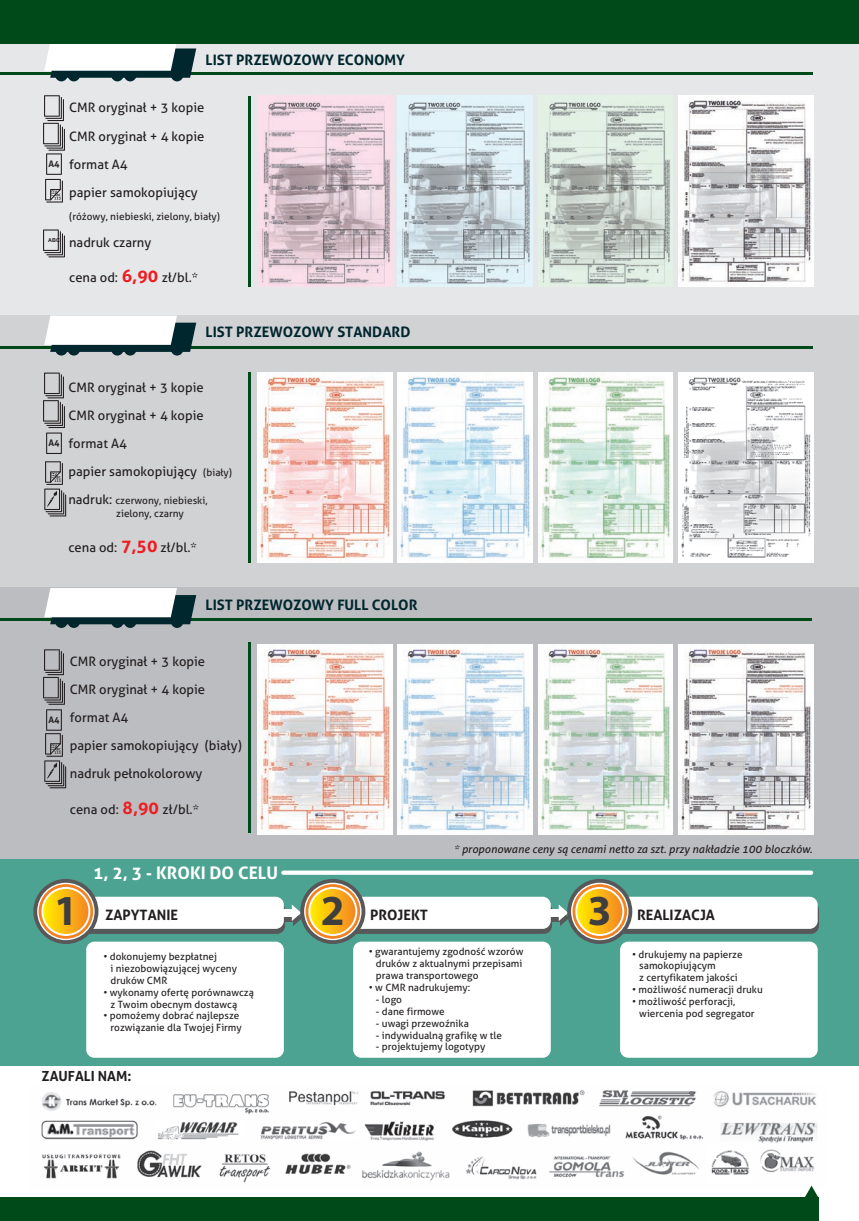
<style>
.page{position:relative;width:859px;height:1221px;background:#fff}
.page>*{position:absolute;margin:0;border:0;box-sizing:border-box;transform-origin:0 0}
.t1{font:700 42.9px "Myriad Pro";color:#3e3e3f}
.t2{font:700 17.25px "Aller";color:#fff}
.t3{font:700 17.25px "Aller";color:#ee1d23}
.t4{font:700 14.4px "Aller";color:#00262e}
.t5{font:700 14.4px "Aller";color:#231f20}
.t6{font:700 13.95px "Aller";color:#231f20}
.t7{font:13.05px/28px "Aller";color:#231f20}
.t8{font:italic 11.1px "Aller";color:#231f20}
.t9{font:10.05px/11.9px "Aller";color:#231f20}
.t10{font:700 9px "Aller";color:#231f20}
.t11{font:700 5.4px "Arial";color:#231f20}
.s1{font-size:10.05px}
.s2{font-size:13.05px}
</style>
<div class="page">
<div style="left:0;top:858px;width:859px;height:207px;background:#4ca391"></div>
<div style="left:71px;top:901px;width:214px;height:32px;background:linear-gradient(to right,#565759,#595a5c);border-radius:8px"></div>
<svg style="left:284px;top:916px;width:8px;height:5px"></svg>
<div style="left:69px;top:896px;width:215px;height:32px;background:#fff;border-radius:8px"></div>
<div style="left:86px;top:941px;width:198px;height:116px;background:#fff;border-radius:8px"></div>
<svg style="left:292px;top:905px;width:10px;height:21px"></svg>
<div style="left:281px;top:908px;width:12px;height:8px;background:#fff"></div>
<svg style="left:33px;top:878px;width:65px;height:65px"></svg>
<div style="left:37px;top:882px;width:58px;height:58px;border:2px solid #fff;border-radius:50%"></div>
<div style="left:39px;top:884px;width:54px;height:54px;border:3px solid #f58220;border-radius:50%"></div>
<svg style="left:42px;top:887px;width:47px;height:47px;background:#fbbd1d"></svg>
<div style="left:41px;top:886px;width:49px;height:49px;border:2px solid #fff;border-radius:50%"></div>
<svg style="left:337px;top:901px;width:215px;height:32px"></svg>
<svg style="left:551px;top:916px;width:8px;height:5px"></svg>
<div style="left:336px;top:896px;width:215px;height:32px;background:#fff;border-radius:8px"></div>
<div style="left:353px;top:941px;width:198px;height:116px;background:#fff;border-radius:8px"></div>
<svg style="left:559px;top:905px;width:10px;height:21px"></svg>
<div style="left:548px;top:908px;width:12px;height:8px;background:#fff"></div>
<svg style="left:300px;top:878px;width:65px;height:65px"></svg>
<div style="left:304px;top:882px;width:57px;height:58px;border:2px solid #fff;border-radius:50%"></div>
<div style="left:306px;top:884px;width:54px;height:54px;border:3px solid #f58220;border-radius:50%"></div>
<svg style="left:309px;top:887px;width:47px;height:47px;background:#fbbd1d"></svg>
<div style="left:308px;top:886px;width:49px;height:49px;border:2px solid #fff;border-radius:50%"></div>
<svg style="left:604px;top:901px;width:215px;height:32px"></svg>
<div style="left:603px;top:896px;width:215px;height:32px;background:#fff;border-radius:8px"></div>
<div style="left:620px;top:941px;width:198px;height:116px;background:#fff;border-radius:8px"></div>
<svg style="left:567px;top:878px;width:65px;height:65px"></svg>
<div style="left:571px;top:882px;width:57px;height:58px;border:2px solid #fff;border-radius:50%"></div>
<div style="left:572px;top:884px;width:55px;height:54px;border:3px solid #f58220;border-radius:50%"></div>
<svg style="left:576px;top:887px;width:47px;height:47px;background:#fbbd1d"></svg>
<div style="left:575px;top:886px;width:49px;height:49px;border:2px solid #fff;border-radius:50%"></div>
<div style="left:0;top:586px;width:859px;height:272px;background:#bcbdc0"></div>
<div style="left:0;top:315px;width:859px;height:271px;background:#d1d2d4"></div>
<div style="left:0;top:43px;width:859px;height:272px;background:#e6e7e9"></div>
<hr style="left:0;top:72px;width:813px;height:2px;background:#004919">
<svg style="left:55px;top:69px;width:13px;height:12px"></svg>
<div style="left:68px;top:69px;width:12px;height:12px;background:#00262e;border-radius:50%"></div>
<svg style="left:111px;top:69px;width:13px;height:12px"></svg>
<div style="left:124px;top:69px;width:12px;height:12px;background:#00262e;border-radius:50%"></div>
<div style="left:171px;top:69px;width:12px;height:12px;background:#00262e;border-radius:50%"></div>
<svg style="left:44px;top:44px;width:152px;height:34px;background:#b3bfc1"></svg>
<hr style="left:248px;top:96px;width:3px;height:190px;background:#004919">
<hr style="left:0;top:346px;width:813px;height:2px;background:#004919">
<svg style="left:55px;top:343px;width:13px;height:12px"></svg>
<div style="left:68px;top:343px;width:12px;height:12px;background:#00262e;border-radius:50%"></div>
<svg style="left:111px;top:343px;width:13px;height:12px"></svg>
<div style="left:124px;top:343px;width:12px;height:12px;background:#00262e;border-radius:50%"></div>
<div style="left:171px;top:343px;width:12px;height:12px;background:#00262e;border-radius:50%"></div>
<svg style="left:44px;top:315px;width:152px;height:37px;background:#b7c2c4"></svg>
<hr style="left:0;top:618px;width:812px;height:3px;background:#004919">
<div style="left:55px;top:615px;width:13px;height:13px;background:#00262e;border-radius:50%"></div>
<div style="left:68px;top:615px;width:12px;height:13px;background:#00262e;border-radius:50%"></div>
<svg style="left:111px;top:615px;width:13px;height:13px"></svg>
<div style="left:124px;top:615px;width:12px;height:13px;background:#00262e;border-radius:50%"></div>
<div style="left:171px;top:615px;width:12px;height:13px;background:#00262e;border-radius:50%"></div>
<svg style="left:44px;top:588px;width:152px;height:36px;background:#b7c2c4"></svg>
<hr style="left:248px;top:373px;width:3px;height:190px;background:#004919">
<hr style="left:248px;top:642px;width:3px;height:190px;background:#004919">
<img style="left:41px;top:1090px;width:777px;height:93px">
<div style="left:0;top:0;width:859px;height:44px;background:#004919"></div>
<img style="left:258px;top:96px;width:134px;height:190px">
<img style="left:397px;top:96px;width:135px;height:190px">
<img style="left:538px;top:96px;width:135px;height:190px">
<img style="left:678px;top:96px;width:135px;height:190px">
<img style="left:258px;top:372px;width:134px;height:190px">
<img style="left:397px;top:372px;width:135px;height:190px">
<img style="left:538px;top:372px;width:135px;height:190px">
<img style="left:678px;top:372px;width:135px;height:190px">
<img style="left:258px;top:644px;width:134px;height:190px">
<img style="left:397px;top:644px;width:135px;height:190px">
<img style="left:538px;top:644px;width:135px;height:190px">
<img style="left:678px;top:644px;width:135px;height:190px">
<svg style="left:43px;top:229px;width:22px;height:28px"></svg>
<svg style="left:43px;top:95px;width:22px;height:107px"></svg>
<svg style="left:43px;top:372px;width:22px;height:82px"></svg>
<svg style="left:44px;top:461px;width:22px;height:55px"></svg>
<svg style="left:43px;top:649px;width:23px;height:139px"></svg>
<div style="left:0;top:1197px;width:818px;height:23px;background:#004919"></div>
<svg style="left:805px;top:1185px;width:13px;height:12px"></svg>
<svg style="left:283px;top:870px;width:528px;height:4px;background:#e5f1ef"></svg>
<h3 class="t4" style="left:206px;top:54px;width:201px">LIST PRZEWOZOWY ECONOMY</h3>
<p class="t10" style="left:49px;top:160px;width:13px">A4</p>
<p class="t11" style="left:48px;top:238px;width:13px">ABC</p>
<p class="t7" style="left:69px;top:95px;width:137px">CMR oryginał + 3 kopie<br>CMR oryginał + 4 kopie format A4<br>papier samokopiujący</p>
<p class="t9" style="left:69px;top:211px;width:152px">(różowy, niebieski, zielony, biały)</p>
<p class="t7" style="left:69px;top:229px;width:84px">nadruk czarny</p>
<p class="t7" style="left:69px;top:265px;width:50px">cena od:</p>
<p class="t7" style="left:162px;top:265px;width:38px">zł/bl.*</p>
<h2 class="t3" style="left:122px;top:269px;width:38px">6,90</h2>
<h3 class="t4" style="left:206px;top:326px;width:206px">LIST PRZEWOZOWY STANDARD</h3>
<p class="t10" style="left:49px;top:439px;width:13px">A4</p>
<p class="t7" style="left:68px;top:375px;width:165px">CMR oryginał + 3 kopie<br>CMR oryginał + 4 kopie format A4<br>papier samokopiujący <span class="s1">(biały)</span></p>
<p class="t9" style="left:116px;top:495px;width:93px;line-height:13px;text-indent:-48px"><span class="s2">nadruk:</span> czerwony, niebieski, zielony, czarny</p>
<p class="t7" style="left:68px;top:534px;width:50px">cena od:</p>
<p class="t7" style="left:160px;top:534px;width:38px">zł/bl.*</p>
<h2 class="t3" style="left:121px;top:539px;width:38px">7,50</h2>
<h3 class="t4" style="left:206px;top:599px;width:213px">LIST PRZEWOZOWY FULL COLOR</h3>
<p class="t10" style="left:49px;top:716px;width:13px">A4</p>
<p class="t7" style="left:70px;top:648px;width:173px">CMR oryginał + 3 kopie<br>CMR oryginał + 4 kopie format A4<br>papier samokopiujący (biały) nadruk pełnokolorowy</p>
<p class="t7" style="left:70px;top:796px;width:50px">cena od:</p>
<p class="t7" style="left:163px;top:796px;width:38px">zł/bl.*</p>
<h2 class="t3" style="left:123px;top:801px;width:38px">8,90</h2>
<h2 class="t2" style="left:93px;top:866px;width:186px">1, 2, 3 - KROKI DO CELU</h2>
<p class="t8" style="left:454px;top:845px;width:360px">* proponowane ceny są cenami netto za szt. przy nakładzie 100 bloczków.</p>
<h1 class="t1" style="left:54px;top:893px;width:25px">1</h1>
<h1 class="t1" style="left:321px;top:893px;width:25px">2</h1>
<h1 class="t1" style="left:588px;top:893px;width:25px">3</h1>
<h3 class="t5" style="left:370px;top:908px;width:59px">PROJEKT</h3>
<h3 class="t5" style="left:637px;top:908px;width:79px">REALIZACJA</h3>
<p class="t9" style="left:639px;top:949px;width:105px;text-indent:-7px">• drukujemy na papierze samokopiującym<br>z certyfikatem jakości</p>
<p class="t9" style="left:632px;top:984px;width:132px">• możliwość numeracji druku</p>
<p class="t9" style="left:639px;top:996px;width:117px;text-indent:-7px">• możliwość perforacji, wiercenia pod segregator</p>
<h3 class="t5" style="left:105px;top:908px;width:75px">ZAPYTANIE</h3>
<p class="t9" style="left:111px;top:951px;width:128px;text-indent:-7px">• dokonujemy bezpłatnej<br>i niezobowiązującej wyceny druków CMR</p>
<p class="t9" style="left:111px;top:987px;width:145px;text-indent:-7px">• wykonamy ofertę porównawczą z Twoim obecnym dostawcą</p>
<p class="t9" style="left:103px;top:1010px;width:140px;text-align:right">• pomożemy dobrać najlepsze rozwiązanie dla Twojej Firmy</p>
<p class="t9" style="left:376px;top:946px;width:149px;text-align:justify;text-indent:-7px">• gwarantujemy zgodność wzorów druków z aktualnymi przepisami prawa transportowego</p>
<p class="t9" style="left:369px;top:982px;width:103px">• w CMR nadrukujemy:</p>
<p class="t9" style="left:376px;top:994px;width:28px">- logo</p>
<p class="t9" style="left:376px;top:1006px;width:70px">- dane firmowe</p>
<p class="t9" style="left:376px;top:1018px;width:94px">- uwagi przewoźnika</p>
<p class="t9" style="left:376px;top:1030px;width:128px">- indywidualną grafikę w tle</p>
<p class="t9" style="left:376px;top:1041px;width:111px">- projektujemy logotypy</p>
<h3 class="t6" style="left:42px;top:1070px;width:91px">ZAUFALI NAM:</h3>
</div>
